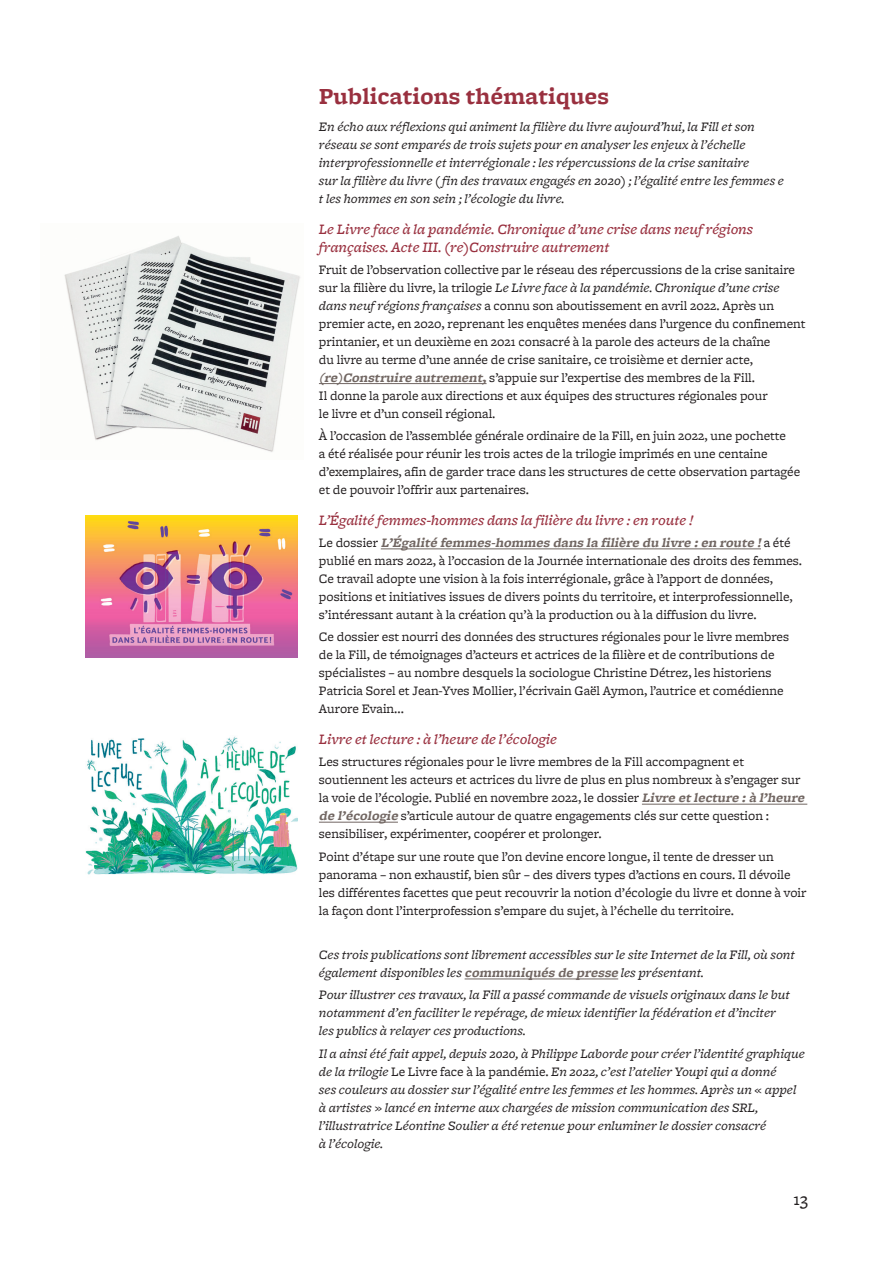
<style>
.page{position:relative;width:893px;height:1263px;background:#fff}
.page>*{position:absolute;margin:0;border:0;box-sizing:border-box;transform-origin:0 0}
.t1{font:700 24px "Freight Micro";color:#99303f}
.t2{font:18px "Freight Micro";color:#231f20}
.t3{font:italic 500 15px/18px "Freight Micro";color:#99303f}
.t4{font:13.5px/18px "Freight Micro";color:#231f20}
.t5{font:italic 13.5px/18px "Freight Micro";color:#231f20}
.s1{font-style:italic}
.s2{font-weight:700;font-style:italic;color:#716662}
.s3{font-weight:700;color:#716662}
.s4{font-style:normal}
</style>
<div class="page">
<hr style="left:319px;top:383px;width:167px;height:1px;background:#716662">
<hr style="left:381px;top:548px;width:380px;height:1px;background:#716662">
<hr style="left:642px;top:804px;width:165px;height:1px;background:#716662">
<hr style="left:319px;top:822px;width:79px;height:1px;background:#716662">
<hr style="left:465px;top:978px;width:153px;height:1px;background:#716662">
<img style="left:85px;top:516px;width:213px;height:141px">
<img style="left:85px;top:736px;width:213px;height:139px">
<img style="left:64px;top:236px;width:236px;height:216px">
<h1 class="t1" style="left:319px;top:83px;width:292px">Publications thématiques</h1>
<p class="t5" style="left:319px;top:118px;width:467px">En écho aux réflexions qui animent la filière du livre aujourd’hui, la Fill et son réseau se sont emparés de trois sujets pour en analyser les enjeux à l’échelle interprofessionnelle et interrégionale : les répercussions de la crise sanitaire<br>sur la filière du livre ( fin des travaux engagés en 2020) ; l’égalité entre les femmes e t les hommes en son sein ; l’écologie du livre.</p>
<p class="t3" style="left:319px;top:220px;width:436px">Le Livre face à la pandémie. Chronique d’une crise dans neuf régions françaises. Acte III. (re)Construire autrement</p>
<p class="t4" style="left:319px;top:261px;width:488px">Fruit de l’observation collective par le réseau des répercussions de la crise sanitaire sur la filière du livre, la trilogie <span class="s1">Le Livre face à la pandémie. Chronique d’une crise dans neuf régions françaises</span> a connu son aboutissement en avril 2022. Après un premier acte, en 2020, reprenant les enquêtes menées dans l’urgence du confinement printanier, et un deuxième en 2021 consacré à la parole des acteurs de la chaîne<br>du livre au terme d’une année de crise sanitaire, ce troisième et dernier acte, <span class="s2">(re)Construire autrement,</span>s’appuie sur l’expertise des membres de la Fill.<br>Il donne la parole aux directions et aux équipes des structures régionales pour<br>le livre et d’un conseil régional.</p>
<p class="t4" style="left:319px;top:427px;width:483px">À l’occasion de l’assemblée générale ordinaire de la Fill, en juin 2022, une pochette<br>a été réalisée pour réunir les trois actes de la trilogie imprimés en une centaine d’exemplaires, afin de garder trace dans les structures de cette observation partagée et de pouvoir l’offrir aux partenaires.</p>
<p class="t3" style="left:319px;top:511px;width:376px">L’Égalité femmes-hommes dans la filière du livre : en route !</p>
<p class="t4" style="left:319px;top:534px;width:484px">L e d o s s i e r <span class="s2">L’Égalité femmes-hommes dans la filière du livre :en route !</span>a é t é publié en mars 2022, à l’occasion de la Journée internationale des droits des femmes.<br>Ce travail adopte une vision à la fois interrégionale, grâce à l’apport de données, positions et initiatives issues de divers points du territoire, et interprofessionnelle, s’intéressant autant à la création qu’à la production ou à la diffusion du livre.</p>
<p class="t4" style="left:319px;top:628px;width:472px">Ce dossier est nourri des données des structures régionales pour le livre membres de la Fill, de témoignages d’acteurs et actrices de la filière et de contributions de spécialistes – au nombre desquels la sociologue Christine Détrez, les historiens Patricia Sorel et Jean-Yves Mollier, l’écrivain Gaël Aymon, l’autrice et comédienne Aurore Evain...</p>
<p class="t3" style="left:319px;top:731px;width:239px">Livre et lecture : à l’heure de l’écologie</p>
<p class="t4" style="left:319px;top:753px;width:490px">Les structures régionales pour le livre membres de la Fill accompagnent et soutiennent les acteurs et actrices du livre de plus en plus nombreux à s’engager sur la voie de l’écologie. Publié en novembre 2022, le dossier <span class="s2">Livre et lecture :à l’heure de l’écologie</span> s’articule autour de quatre engagements clés sur cette question : sensibiliser, expérimenter, coopérer et prolonger.</p>
<p class="t4" style="left:319px;top:848px;width:489px">Point d’étape sur une route que l’on devine encore longue, il tente de dresser un panorama – non exhaustif, bien sûr – des divers types d’actions en cours. Il dévoile les différentes facettes que peut recouvrir la notion d’écologie du livre et donne à voir la façon dont l’interprofession s’empare du sujet, à l’échelle du territoire.</p>
<p class="t5" style="left:319px;top:946px;width:478px">Ces trois publications sont librement accessibles sur le site Internet de la Fill, où sont également disponibles les <span class="s3">communiqués de presse</span> les présentant.</p>
<p class="t5" style="left:319px;top:986px;width:473px">Pour illustrer ces travaux, la Fill a passé commande de visuels originaux dans le but notamment d’en faciliter le repérage, de mieux identifier la fédération et d’inciter les publics à relayer ces productions.</p>
<p class="t5" style="left:319px;top:1045px;width:487px">Il a ainsi été fait appel, depuis 2020, à Philippe Laborde pour créer l’identité graphique de la trilogie <span class="s4">Le Livre face à la pandémie.</span> En 2022, c’est l’atelier Youpi qui a donné<br>ses couleurs au dossier sur l’égalité entre les femmes et les hommes. Après un « appel à artistes » lancé en interne aux chargées de mission communication des SRL, l’illustratrice Léontine Soulier a été retenue pour enluminer le dossier consacré<br>à l’écologie.</p>
<h2 class="t2" style="left:793px;top:1189px;width:16px">13</h2>
</div>
